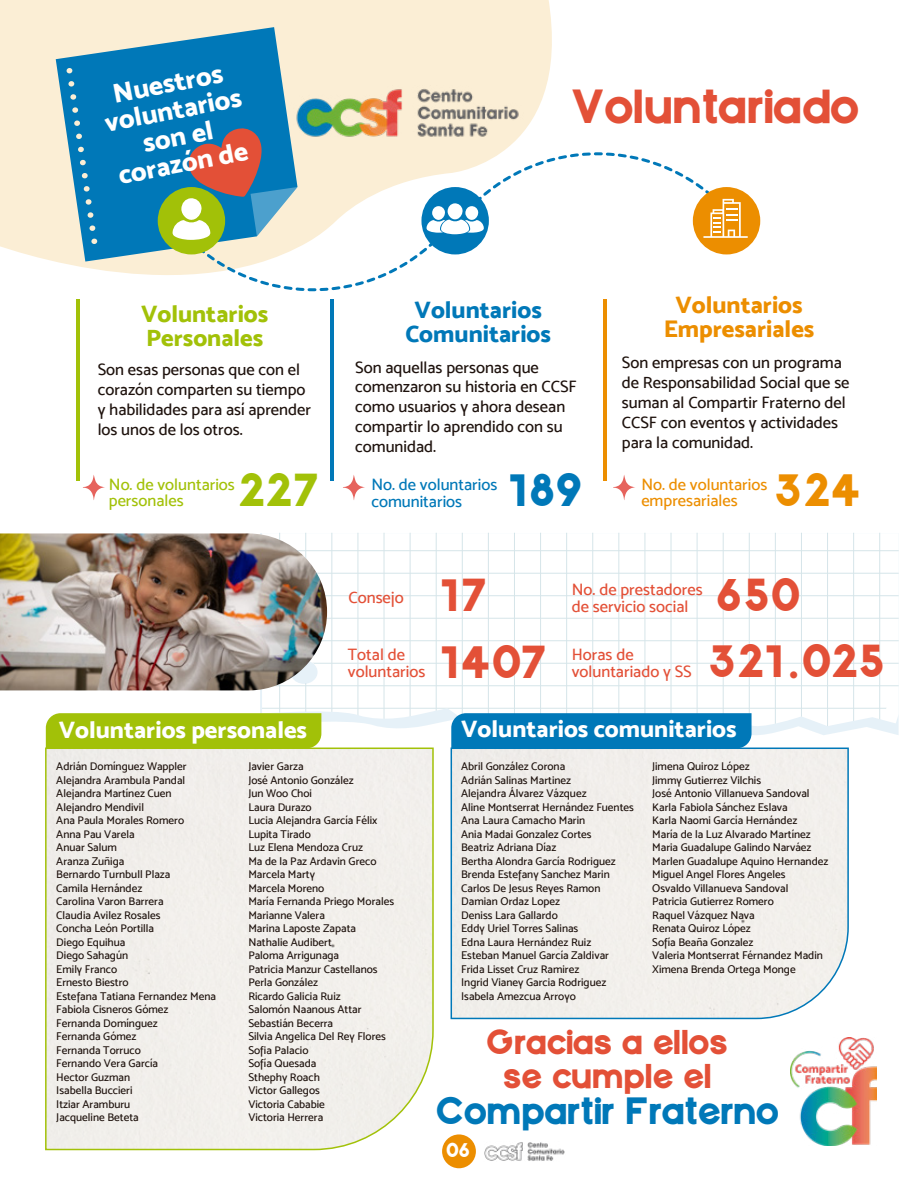
<style>
.page{position:relative;width:918px;height:1188px;background:#fff}
.page>*{position:absolute;margin:0;border:0;box-sizing:border-box;transform-origin:0 0}
.t1{font:46.65px "Bonkers";color:#e35037}
.t2{font:45px "Bonkers";color:#e35037}
.t3{font:45px "Bonkers";color:#a2c108}
.t4{font:45px "Bonkers";color:#0078b8}
.t5{font:45px "Bonkers";color:#ec8e00}
.t6{font:37.05px "Bonkers";color:#0078b8}
.t7{font:33.6px/33.6px "Bonkers";color:#e35037;text-align:center}
.t8{font:27px/27px "Mosk Extra Bold 800";color:#fff;text-align:center}
.t9{font:24px "Mosk Extra Bold 800";color:#fff}
.t10{font:24px/24px "Mosk Extra Bold 800";color:#ec8e00;text-align:center}
.t11{font:24px/24px "Mosk Extra Bold 800";color:#0078b8;text-align:center}
.t12{font:24px/24px "Mosk Extra Bold 800";color:#a2c108}
.t13{font:19.5px "Bonkers";color:#fff}
.t14{font:16.5px/19.8px "Mosk Medium 500";color:#1e120d}
.t15{font:16.5px/16.5px "Mosk Medium 500";color:#e35037}
.t16{font:16.5px "Mosk Medium 500";color:#ec8e00}
.t17{font:16.5px/16.5px "Mosk Medium 500";color:#0078b8}
.t18{font:16.5px/16.5px "Mosk Medium 500";color:#a2c108}
.t19{font:11.25px/13.5px "Mosk Medium 500";color:#1e120d}
</style>
<div class="page">
<svg style="left:262px;top:533px;width:637px;height:198px"></svg>
<hr style="left:279px;top:533px;width:1px;height:198px;background:#83b1be">
<hr style="left:305px;top:533px;width:1px;height:198px;background:#83b1be">
<hr style="left:332px;top:533px;width:1px;height:198px;background:#83b1be">
<hr style="left:358px;top:533px;width:1px;height:198px;background:#83b1be">
<hr style="left:384px;top:533px;width:1px;height:198px;background:#83b1be">
<hr style="left:410px;top:533px;width:1px;height:198px;background:#83b1be">
<hr style="left:436px;top:533px;width:1px;height:198px;background:#83b1be">
<hr style="left:462px;top:533px;width:1px;height:198px;background:#83b1be">
<hr style="left:488px;top:533px;width:1px;height:198px;background:#83b1be">
<hr style="left:514px;top:533px;width:1px;height:198px;background:#83b1be">
<hr style="left:540px;top:533px;width:1px;height:198px;background:#83b1be">
<hr style="left:566px;top:533px;width:1px;height:198px;background:#83b1be">
<hr style="left:592px;top:533px;width:1px;height:198px;background:#83b1be">
<hr style="left:619px;top:533px;width:1px;height:198px;background:#83b1be">
<hr style="left:645px;top:533px;width:1px;height:198px;background:#83b1be">
<hr style="left:671px;top:533px;width:1px;height:198px;background:#83b1be">
<hr style="left:697px;top:533px;width:1px;height:198px;background:#83b1be">
<hr style="left:723px;top:533px;width:1px;height:198px;background:#83b1be">
<hr style="left:749px;top:533px;width:1px;height:198px;background:#83b1be">
<hr style="left:775px;top:533px;width:1px;height:198px;background:#83b1be">
<hr style="left:801px;top:533px;width:1px;height:198px;background:#83b1be">
<hr style="left:827px;top:533px;width:1px;height:198px;background:#83b1be">
<hr style="left:853px;top:533px;width:1px;height:198px;background:#83b1be">
<hr style="left:879px;top:533px;width:1px;height:198px;background:#83b1be">
<hr style="left:262px;top:731px;width:637px;height:1px;background:#83b1be">
<hr style="left:262px;top:708px;width:637px;height:1px;background:#83b1be">
<hr style="left:262px;top:685px;width:637px;height:1px;background:#83b1be">
<hr style="left:262px;top:663px;width:637px;height:1px;background:#83b1be">
<hr style="left:262px;top:640px;width:637px;height:1px;background:#83b1be">
<hr style="left:262px;top:618px;width:637px;height:1px;background:#83b1be">
<hr style="left:262px;top:595px;width:637px;height:1px;background:#83b1be">
<hr style="left:262px;top:573px;width:637px;height:1px;background:#83b1be">
<hr style="left:262px;top:550px;width:637px;height:1px;background:#83b1be">
<svg style="left:0;top:0;width:552px;height:319px;fill:#fbeed5"></svg>
<svg style="left:56px;top:27px;width:241px;height:235px;background:#3892be"></svg>
<div style="left:45px;top:747px;width:389px;height:404px;background:#f1efeb"></div>
<div style="left:450px;top:747px;width:399px;height:273px;background:#f1efeb"></div>
<img style="left:290px;top:85px;width:233px;height:42px">
<div style="left:158px;top:187px;width:67px;height:67px;background:#a2c108;border-radius:50%"></div>
<div style="left:693px;top:187px;width:67px;height:67px;background:#ec8e00;border-radius:50%"></div>
<svg style="left:172px;top:127px;width:576px;height:166px"></svg>
<div style="left:46px;top:713px;width:275px;height:35px;background:#a2c108"></div>
<div style="left:451px;top:713px;width:301px;height:35px;background:#0078b8"></div>
<img style="left:790px;top:1038px;width:86px;height:107px">
<img style="left:0;top:533px;width:327px;height:157px">
<hr style="left:76px;top:299px;width:3px;height:181px;background:#a2c108">
<hr style="left:330px;top:299px;width:3px;height:181px;background:#0078b8">
<hr style="left:603px;top:299px;width:3px;height:181px;background:#ec8e00">
<svg style="left:613px;top:475px;width:22px;height:25px"></svg>
<svg style="left:343px;top:475px;width:22px;height:25px"></svg>
<svg style="left:83px;top:475px;width:22px;height:25px"></svg>
<div style="left:442px;top:1134px;width:34px;height:34px;background:#ec8e00;border-radius:50%"></div>
<img style="left:484px;top:1142px;width:81px;height:19px">
<h3 class="t8" style="left:97px;top:83px;width:141px;rotate:-11deg">Nuestros voluntarios son el corazón de</h3>
<h3 class="t12" style="left:141px;top:301px;width:129px">Voluntarios<br>Personales</h3>
<h3 class="t14" style="left:98px;top:360px;width:215px">Son esas personas que con el corazón comparten su tiempo y habilidades para así aprender los unos de los otros.</h3>
<h1 class="t1" style="left:572px;top:78px;width:290px">Voluntariado</h1>
<h3 class="t11" style="left:405px;top:297px;width:147px">Voluntarios<br>Comunitarios</h3>
<h3 class="t10" style="left:664px;top:292px;width:152px">Voluntarios<br>Empresariales</h3>
<h3 class="t14" style="left:355px;top:357px;width:223px">Son aquellas personas que comenzaron su historia en CCSF como usuarios y ahora desean compartir lo aprendido con su comunidad.</h3>
<h3 class="t14" style="left:622px;top:353px;width:229px">Son empresas con un programa de Responsabilidad Social que se suman al Compartir Fraterno del<br>CCSF con eventos y actividades para la comunidad.</h3>
<h2 class="t3" style="left:240px;top:462px;width:82px">227</h2>
<h2 class="t4" style="left:510px;top:462px;width:73px">189</h2>
<h3 class="t18" style="left:109px;top:476px;width:128px">No. de voluntarios personales</h3>
<h3 class="t17" style="left:371px;top:476px;width:128px">No. de voluntarios comunitarios</h3>
<h3 class="t16" style="left:641px;top:475px;width:128px">No. de voluntarios</h3>
<h3 class="t16" style="left:641px;top:491px;width:98px">empresariales</h3>
<h2 class="t5" style="left:777px;top:462px;width:88px">324</h2>
<h2 class="t2" style="left:442px;top:567px;width:48px">17</h2>
<h2 class="t2" style="left:718px;top:567px;width:85px">650</h2>
<h2 class="t2" style="left:442px;top:635px;width:108px">1407</h2>
<h2 class="t2" style="left:710px;top:633px;width:178px">321.025</h2>
<h3 class="t15" style="left:572px;top:581px;width:132px">No. de prestadores de servicio social</h3>
<h3 class="t15" style="left:349px;top:589px;width:57px">Consejo</h3>
<h3 class="t15" style="left:348px;top:646px;width:79px">Total de voluntarios</h3>
<h3 class="t15" style="left:572px;top:646px;width:122px">Horas de voluntariado y SS</h3>
<h3 class="t9" style="left:59px;top:715px;width:250px">Voluntarios personales</h3>
<h3 class="t9" style="left:461px;top:714px;width:277px">Voluntarios comunitarios</h3>
<p class="t19" style="left:56px;top:760px;width:161px">Adrián Domínguez Wappler<br>Alejandra Arambula Pandal<br>Alejandra Martínez Cuen<br>Alejandro Mendivil<br>Ana Paula Morales Romero<br>Anna Pau Varela<br>Anuar Salum<br>Aranza Zuñiga<br>Bernardo Turnbull Plaza<br>Camila Hernández<br>Carolina Varon Barrera<br>Claudia Avilez Rosales<br>Concha León Portilla<br>Diego Equihua<br>Diego Sahagún<br>Emily Franco<br>Ernesto Biestro<br>Estefana Tatiana Fernandez Mena<br>Fabiola Cisneros Gómez<br>Fernanda Domínguez<br>Fernanda Gómez<br>Fernanda Torruco<br>Fernando Vera García<br>Hector Guzman<br>Isabella Buccieri<br>Itziar Aramburu<br>Jacqueline Beteta</p>
<p class="t19" style="left:461px;top:760px;width:174px">Abril González Corona<br>Adrián Salinas Martinez<br>Alejandra Álvarez Vázquez<br>Aline Montserrat Hernández Fuentes<br>Ana Laura Camacho Marin<br>Ania Madai Gonzalez Cortes<br>Beatriz Adriana Díaz<br>Bertha Alondra García Rodriguez<br>Brenda Estefany Sanchez Marin<br>Carlos De Jesus Reyes Ramon<br>Damian Ordaz Lopez<br>Deniss Lara Gallardo<br>Eddy Uriel Torres Salinas<br>Edna Laura Hernández Ruiz<br>Esteban Manuel García Zaldivar<br>Frida Lisset Cruz Ramirez<br>Ingrid Vianey Garcia Rodriguez<br>Isabela Amezcua Arroyo</p>
<p class="t19" style="left:248px;top:760px;width:147px">Javier Garza<br>José Antonio González<br>Jun Woo Choi<br>Laura Durazo<br>Lucia Alejandra García Félix<br>Lupita Tirado<br>Luz Elena Mendoza Cruz<br>Ma de la Paz Ardavin Greco<br>Marcela Marty<br>Marcela Moreno<br>María Fernanda Priego Morales<br>Marianne Valera<br>Marina Laposte Zapata<br>Nathalie Audibert<br>Paloma Arrigunaga<br>Patricia Manzur Castellanos<br>Perla González<br>Ricardo Galicia Ruiz<br>Salomón Naanous Attar<br>Sebastián Becerra<br>Silvia Angelica Del Rey Flores<br>Sofia Palacio<br>Sofía Quesada<br>Sthephy Roach<br>Victor Gallegos<br>Victoria Cababie<br>Victoria Herrera</p>
<p class="t19" style="left:652px;top:760px;width:178px">Jimena Quiroz López<br>Jimmy Gutierrez Vilchis<br>José Antonio Villanueva Sandoval<br>Karla Fabiola Sánchez Eslava<br>Karla Naomi García Hernández<br>María de la Luz Alvarado Martínez<br>Maria Guadalupe Galindo Narváez<br>Marlen Guadalupe Aquino Hernandez<br>Miguel Angel Flores Angeles<br>Osvaldo Villanueva Sandoval<br>Patricia Gutierrez Romero<br>Raquel Vázquez Nava<br>Renata Quiroz López<br>Sofía Beaña Gonzalez<br>Valeria Montserrat Férnandez Madin<br>Ximena Brenda Ortega Monge</p>
<h3 class="t7" style="left:488px;top:1026px;width:242px">Gracias a ellos se cumple el</h3>
<h3 class="t6" style="left:437px;top:1088px;width:344px">Compartir Fraterno</h3>
<h3 class="t13" style="left:447px;top:1138px;width:26px">06</h3>
</div>
